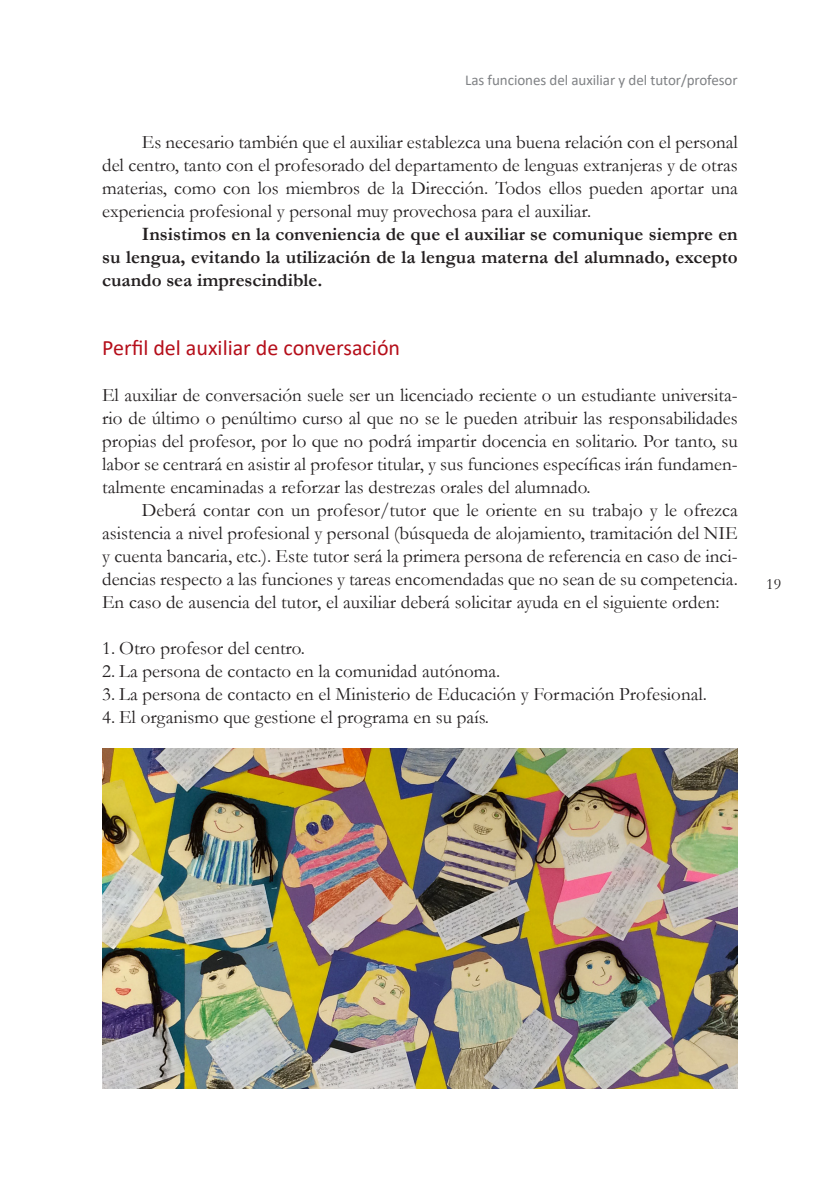
<style>
.page{position:relative;width:840px;height:1191px;background:#fff}
.page>*{position:absolute;margin:0;border:0;box-sizing:border-box;transform-origin:0 0}
.t1{font:22px "Calibri";color:#b50e1a}
.t2{font:19px/23px "Garamond";color:#231f20;text-align:justify}
.t3{font:700 19px/23px "Garamond";color:#231f20;text-align:justify}
.t4{font:16px "Garamond";color:#231f20}
.t5{font:15px "Calibri";letter-spacing:-.005em;color:#808285}
</style>
<div class="page">
<img style="left:102px;top:748px;width:635px;height:341px">
<p class="t5" style="left:465px;top:70px;width:274px">Las funciones del auxiliar y del tutor/profesor</p>
<p class="t2" style="left:102px;top:130px;width:636px;text-indent:40px">Es necesario también que el auxiliar establezca una buena relación con el personal del centro, tanto con el profesorado del departamento de lenguas extranjeras y de otras materias, como con los miembros de la Dirección. Todos ellos pueden aportar una experiencia profesional y personal muy provechosa para el auxiliar.</p>
<p class="t3" style="left:102px;top:222px;width:636px;text-indent:40px">Insistimos en la conveniencia de que el auxiliar se comunique siempre en su lengua, evitando la utilización de la lengua materna del alumnado, excepto cuando sea imprescindible.</p>
<p class="t1" style="left:102px;top:332px;width:299px">Perfil del auxiliar de conversación</p>
<p class="t2" style="left:102px;top:383px;width:636px">El auxiliar de conversación suele ser un licenciado reciente o un estudiante universita&shy;rio de último o penúltimo curso al que no se le pueden atribuir las responsabilidades propias del profesor, por lo que no podrá impartir docencia en solitario. Por tanto, su labor se centrará en asistir al profesor titular, y sus funciones específicas irán fundamen&shy;talmente encaminadas a reforzar las destrezas orales del alumnado.</p>
<p class="t2" style="left:102px;top:498px;width:636px;text-indent:40px">Deberá contar con un profesor/tutor que le oriente en su trabajo y le ofrezca asistencia a nivel profesional y personal (búsqueda de alojamiento, tramitación del NIE y cuenta bancaria, etc.). Este tutor será la primera persona de referencia en caso de inci&shy;dencias respecto a las funciones y tareas encomendadas que no sean de su competencia.<br>En caso de ausencia del tutor, el auxiliar deberá solicitar ayuda en el siguiente orden:</p>
<p class="t2" style="left:102px;top:636px;width:204px">1. Otro profesor del centro.</p>
<p class="t2" style="left:102px;top:659px;width:399px">2. La persona de contacto en la comunidad autónoma.</p>
<p class="t2" style="left:102px;top:682px;width:606px">3. La persona de contacto en el Ministerio de Educación y Formación Profesional.</p>
<p class="t2" style="left:102px;top:705px;width:388px">4. El organismo que gestione el programa en su país.</p>
<p class="t4" style="left:765px;top:573px;width:17px">19</p>
</div>
